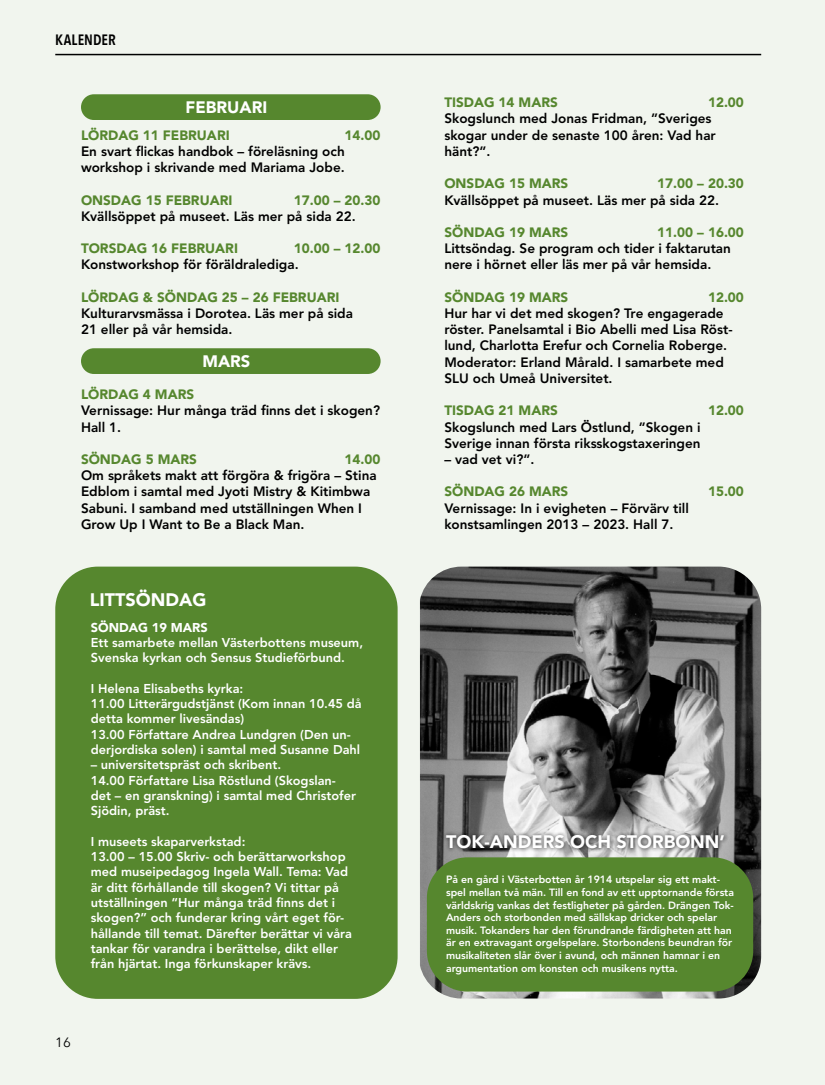
<style>
.page{position:relative;width:825px;height:1085px;background:#fff}
.page>*{position:absolute;margin:0;border:0;box-sizing:border-box;transform-origin:0 0}
.t1{font:900 18px "Avenir LT Std";color:#fff}
.t2{font:900 16.5px "Avenir LT Std";color:#fff}
.t3{font:600 15px "Avenir Next Condensed";letter-spacing:.005em;color:#000}
.t4{font:800 13.5px/16.2px "Avenir LT Std";color:#000}
.t5{font:900 13.5px "Avenir LT Std";color:#56872e}
.t6{font:13.5px "Avenir Next";color:#000}
.t7{font:800 12.75px/15.3px "Avenir LT Std";color:#fff}
.t8{font:900 12.75px "Avenir LT Std";color:#fff}
.t9{font:800 10.5px/12.6px "Avenir LT Std";letter-spacing:-.005em;color:#fff}
</style>
<div class="page">
<div style="left:0;top:0;width:825px;height:1084px;background:#f1f5ee"></div>
<div style="left:55px;top:566px;width:343px;height:432px;background:#56872e;border-radius:43px"></div>
<img style="left:420px;top:566px;width:341px;height:432px">
<hr style="left:55px;top:54px;width:706px;height:1px;background:#000">
<div style="left:427px;top:857px;width:326px;height:134px;background:#56872e;border-radius:41px"></div>
<div style="left:442px;top:830px;width:287px;height:22px;background:#000;opacity:.75"></div>
<div style="left:81px;top:94px;width:300px;height:26px;background:#56872e;border-radius:13px"></div>
<div style="left:81px;top:348px;width:300px;height:26px;background:#56872e;border-radius:13px"></div>
<p class="t3" style="left:55px;top:27px;width:62px">KALENDER</p>
<p class="t2" style="left:186px;top:98px;width:83px">FEBRUARI</p>
<p class="t5" style="left:81px;top:127px;width:150px">LÖRDAG 11 FEBRUARI</p>
<p class="t5" style="left:345px;top:127px;width:37px">14.00</p>
<p class="t4" style="left:81px;top:143px;width:265px">En svart flickas handbok – föreläsning och workshop i skrivande med Mariama Jobe.</p>
<p class="t5" style="left:81px;top:192px;width:153px">ONSDAG 15 FEBRUARI</p>
<p class="t5" style="left:294px;top:192px;width:88px">17.00 – 20.30</p>
<p class="t4" style="left:81px;top:208px;width:276px">Kvällsöppet på museet. Läs mer på sida 22.</p>
<p class="t5" style="left:81px;top:240px;width:158px">TORSDAG 16 FEBRUARI</p>
<p class="t5" style="left:294px;top:240px;width:88px">10.00 – 12.00</p>
<p class="t4" style="left:81px;top:256px;width:219px">Konstworkshop för föräldralediga.</p>
<p class="t5" style="left:81px;top:289px;width:260px">LÖRDAG &amp; SÖNDAG 25 – 26 FEBRUARI</p>
<p class="t4" style="left:81px;top:305px;width:273px">Kulturarvsmässa i Dorotea. Läs mer på sida<br>21 eller på vår hemsida.</p>
<p class="t2" style="left:202px;top:351px;width:49px">MARS</p>
<p class="t5" style="left:81px;top:386px;width:115px">LÖRDAG 4 MARS</p>
<p class="t4" style="left:81px;top:402px;width:300px">Vernissage: Hur många träd finns det i skogen?<br>Hall 1.</p>
<p class="t5" style="left:81px;top:451px;width:117px">SÖNDAG 5 MARS</p>
<p class="t5" style="left:345px;top:451px;width:37px">14.00</p>
<p class="t4" style="left:81px;top:467px;width:297px">Om språkets makt att förgöra &amp; frigöra – Stina Edblom i samtal med Jyoti Mistry &amp; Kitimbwa Sabuni. I samband med utställningen When I Grow Up I Want to Be a Black Man.</p>
<h1 class="t1" style="left:90px;top:588px;width:118px">LITTSÖNDAG</h1>
<p class="t8" style="left:91px;top:619px;width:119px">SÖNDAG 19 MARS</p>
<p class="t7" style="left:91px;top:634px;width:274px">Ett samarbete mellan Västerbottens museum,<br>Svenska kyrkan och Sensus Studieförbund.</p>
<p class="t7" style="left:91px;top:680px;width:272px">I Helena Elisabeths kyrka:<br>11.00 Litterärgudstjänst (Kom innan 10.45 då detta kommer livesändas)<br>13.00 Författare Andrea Lundgren (Den un&shy;derjordiska solen) i samtal med Susanne Dahl</p>
<p class="t7" style="left:91px;top:757px;width:267px">– universitetspräst och skribent.<br>14.00 Författare Lisa Röstlund (Skogslan&shy;det – en granskning) i samtal med Christofer Sjödin, präst.</p>
<p class="t7" style="left:91px;top:833px;width:263px">I museets skaparverkstad:<br>13.00 – 15.00 Skriv- och berättarworkshop med museipedagog Ingela Wall. Tema: Vad är ditt förhållande till skogen? Vi tittar på utställningen “Hur många träd finns det i skogen?” och funderar kring vårt eget för&shy;hållande till temat. Därefter berättar vi våra tankar för varandra i berättelse, dikt eller från hjärtat. Inga förkunskaper krävs.</p>
<p class="t6" style="left:57px;top:1032px;width:17px">16</p>
<p class="t5" style="left:444px;top:94px;width:115px">TISDAG 14 MARS</p>
<p class="t5" style="left:708px;top:94px;width:37px">12.00</p>
<p class="t4" style="left:444px;top:111px;width:273px">Skogslunch med Jonas Fridman, ”Sveriges skogar under de senaste 100 åren: Vad har hänt?”.</p>
<p class="t5" style="left:444px;top:175px;width:125px">ONSDAG 15 MARS</p>
<p class="t5" style="left:657px;top:175px;width:88px">17.00 – 20.30</p>
<p class="t4" style="left:444px;top:192px;width:276px">Kvällsöppet på museet. Läs mer på sida 22.</p>
<p class="t5" style="left:444px;top:224px;width:125px">SÖNDAG 19 MARS</p>
<p class="t5" style="left:657px;top:224px;width:88px">11.00 – 16.00</p>
<p class="t4" style="left:444px;top:240px;width:288px">Littsöndag. Se program och tider i faktarutan nere i hörnet eller läs mer på vår hemsida.</p>
<p class="t5" style="left:444px;top:289px;width:125px">SÖNDAG 19 MARS</p>
<p class="t5" style="left:708px;top:289px;width:37px">12.00</p>
<p class="t4" style="left:444px;top:305px;width:290px">Hur har vi det med skogen? Tre engagerade röster. Panelsamtal i Bio Abelli med Lisa Röst&shy;lund, Charlotta Erefur och Cornelia Roberge.<br>Moderator: Erland Mårald. I samarbete med SLU och Umeå Universitet.</p>
<p class="t5" style="left:444px;top:402px;width:115px">TISDAG 21 MARS</p>
<p class="t5" style="left:708px;top:402px;width:37px">12.00</p>
<p class="t4" style="left:444px;top:418px;width:258px">Skogslunch med Lars Östlund, ”Skogen i<br>Sverige innan första riksskogstaxeringen</p>
<p class="t4" style="left:444px;top:451px;width:92px">– vad vet vi?”.</p>
<p class="t5" style="left:444px;top:483px;width:125px">SÖNDAG 26 MARS</p>
<p class="t5" style="left:708px;top:483px;width:37px">15.00</p>
<p class="t4" style="left:444px;top:499px;width:246px">Vernissage: In i evigheten – Förvärv till konstsamlingen 2013 – 2023. Hall 7.</p>
<h1 class="t1" style="left:446px;top:830px;width:280px">TOK-ANDERS OCH STORBONN’</h1>
<p class="t9" style="left:446px;top:873px;width:289px">På en gård i Västerbotten år 1914 utspelar sig ett makt&shy;spel mellan två män. Till en fond av ett upptornande första världskrig vankas det festligheter på gården. Drängen Tok-Anders och storbonden med sällskap dricker och spelar musik. Tokanders har den förundrande färdigheten att han är en extravagant orgelspelare. Storbondens beundran för musikaliteten slår över i avund, och männen hamnar i en argumentation om konsten och musikens nytta.</p>
</div>
